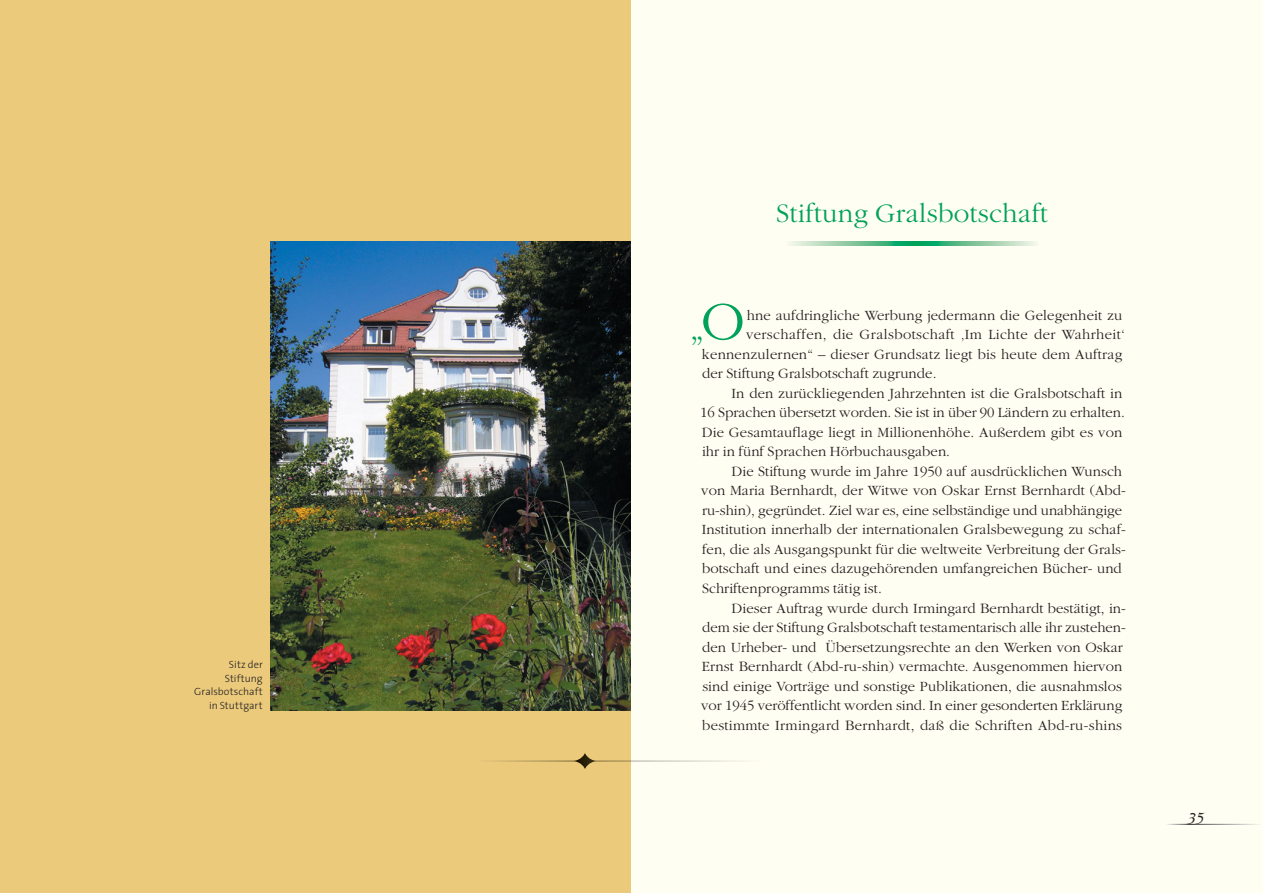
<style>
.page{position:relative;width:1263px;height:893px;background:#fff}
.page>*{position:absolute;margin:0;border:0;box-sizing:border-box;transform-origin:0 0}
.t1{font:300 37.5px "Garamond";color:#00a158}
.t2{font:300 27.75px "Garamond";letter-spacing:.01em;color:#00a158}
.t3{font:italic 16.5px "New Baskerville";color:#231f20}
.t4{font:300 14.7px "Garamond";letter-spacing:.005em;color:#231f20}
.t5{font:300 14.7px "Garamond";letter-spacing:.03em;color:#231f20}
.t6{font:300 10.5px/13.5px "The Sans";letter-spacing:.005em;color:#231f20;text-align:right}
.s1{font-size:56.4px}
</style>
<div class="page">
<div style="left:0;top:0;width:631px;height:893px;background:#ebca7c"></div>
<img style="left:270px;top:242px;width:361px;height:468px">
<div style="left:631px;top:0;width:632px;height:893px;background:#fffef2"></div>
<svg style="left:491px;top:753px;width:251px;height:16px"></svg>
<svg style="left:790px;top:242px;width:246px;height:4px"></svg>
<hr style="left:1165px;top:824px;width:98px;height:1px;background:#fff">
<p class="t6" style="left:194px;top:659px;width:70px">Sitz der<br>Stiftung<br>Gralsbotschaft in Stuttgart</p>
<h2 class="t2" style="left:776px;top:203px;width:273px">Stiftung Gralsbotschaft</h2>
<h1 class="t1" style="left:690px;top:313px;width:57px">„<span class="s1">O</span></h1>
<p class="t4" style="left:747px;top:310px;width:377px">hne aufdringliche Werbung jedermann die Gelegenheit zu</p>
<p class="t5" style="left:746px;top:329px;width:380px">verschaffen, die Gralsbotschaft ‚Im Lichte der Wahrheit‘</p>
<p class="t4" style="left:702px;top:349px;width:422px">kennenzulernen“ – dieser Grundsatz liegt bis heute dem Auftrag</p>
<p class="t4" style="left:702px;top:368px;width:236px">der Stiftung Gralsbotschaft zugrunde.</p>
<p class="t4" style="left:731px;top:388px;width:392px">In den zurückliegenden Jahrzehnten ist die Gralsbotschaft in</p>
<p class="t4" style="left:700px;top:407px;width:426px">16 Sprachen übersetzt worden. Sie ist in über 90 Ländern zu erhalten.</p>
<p class="t4" style="left:702px;top:427px;width:422px">Die Gesamtauflage liegt in Millionenhöhe. Außerdem gibt es von</p>
<p class="t4" style="left:702px;top:446px;width:250px">ihr in fünf Sprachen Hörbuchausgaben.</p>
<p class="t4" style="left:731px;top:466px;width:392px">Die Stiftung wurde im Jahre 1950 auf ausdrücklichen Wunsch</p>
<p class="t4" style="left:701px;top:485px;width:426px">von Maria Bernhardt, der Witwe von Oskar Ernst Bernhardt (Abd-</p>
<p class="t4" style="left:702px;top:505px;width:421px">ru -shin), gegründet. Ziel war es, eine selbständige und unabhängige</p>
<p class="t4" style="left:702px;top:524px;width:426px">Institution innerhalb der internationalen Gralsbewegung zu schaf-</p>
<p class="t4" style="left:702px;top:544px;width:425px">fen, die als Ausgangspunkt für die weltweite Verbreitung der Grals-</p>
<p class="t4" style="left:702px;top:563px;width:421px">botschaft und eines dazugehörenden umfangreichen Bücher- und</p>
<p class="t4" style="left:702px;top:583px;width:181px">Schriftenprogramms tätig ist.</p>
<p class="t4" style="left:731px;top:602px;width:396px">Dieser Auftrag wurde durch Irmingard Bernhardt bestätigt, in-</p>
<p class="t4" style="left:702px;top:622px;width:425px">dem sie der Stiftung Gralsbotschaft testamentarisch alle ihr zustehen-</p>
<p class="t4" style="left:702px;top:641px;width:422px">den Urheber- und Übersetzungsrechte an den Werken von Oskar</p>
<p class="t4" style="left:702px;top:661px;width:422px">Ernst Bernhardt (Abd-ru-shin) vermachte. Ausgenommen hiervon</p>
<p class="t4" style="left:702px;top:680px;width:421px">sind einige Vorträge und sonstige Publikationen, die ausnahmslos</p>
<p class="t4" style="left:701px;top:700px;width:423px">vor 1945 veröffentlicht worden sind. In einer gesonderten Erklärung</p>
<p class="t4" style="left:702px;top:719px;width:421px">bestimmte Irmingard Bernhardt, daß die Schriften Abd-ru-shins</p>
<p class="t3" style="left:1186px;top:813px;width:19px">35</p>
</div>
